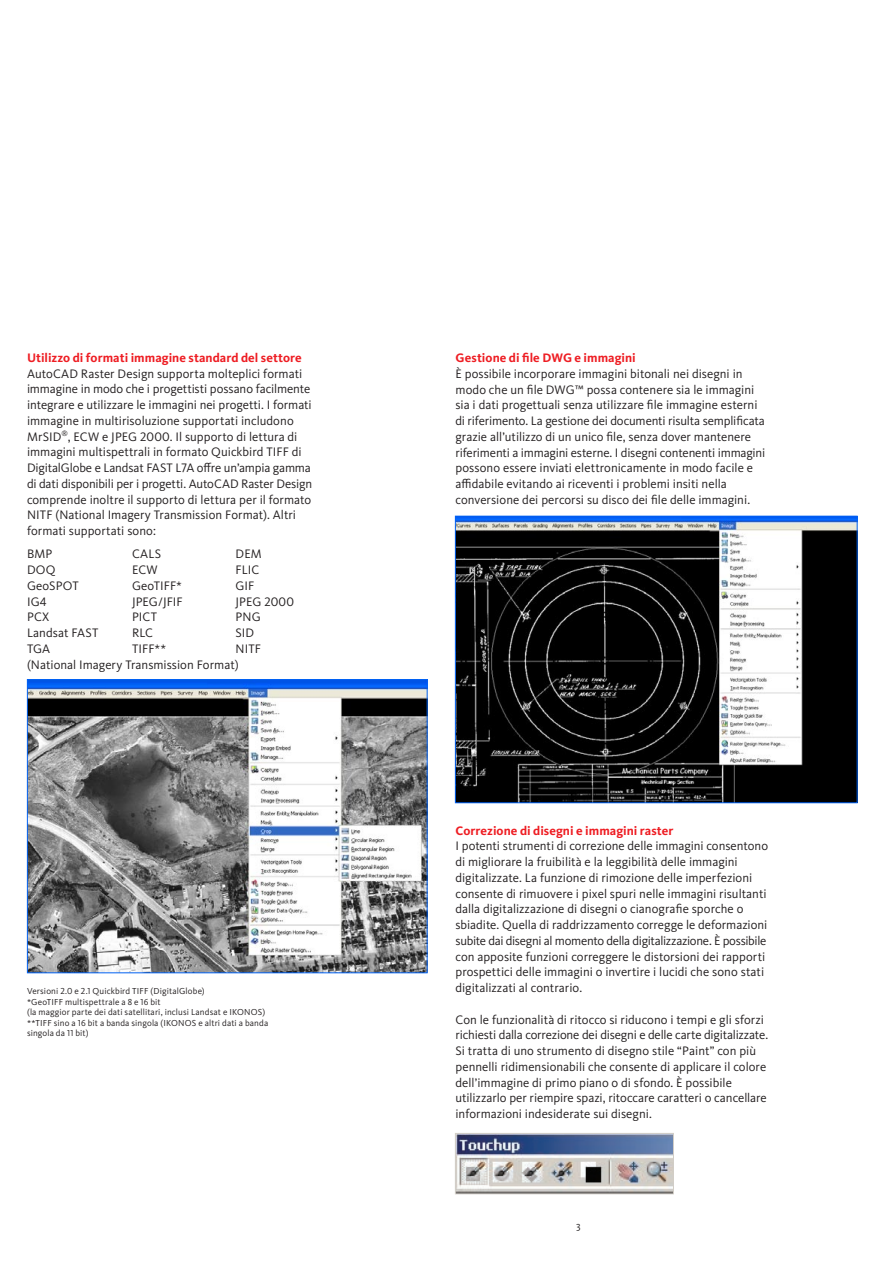
<style>
.page{position:relative;width:893px;height:1263px;background:#fff}
.page>*{position:absolute;margin:0;border:0;box-sizing:border-box;transform-origin:0 0}
.t1{font:12.75px/15.8px "Kievit Pro";color:#231f20}
.t2{font:700 12.75px "Kievit Pro";letter-spacing:.005em;color:#ee1d23}
.t3{font:9px/10.5px "Kievit Pro";letter-spacing:.01em;color:#231f20}
</style>
<div class="page">
<img style="left:29px;top:681px;width:397px;height:290px">
<div style="left:27px;top:679px;width:401px;height:294px;border:1px solid #0262f4"></div>
<img style="left:457px;top:1135px;width:215px;height:57px">
<div style="left:455px;top:1133px;width:219px;height:61px;border:1px solid #d2cec7"></div>
<img style="left:457px;top:518px;width:398px;height:283px">
<div style="left:455px;top:516px;width:402px;height:287px;border:1px solid #0262f4"></div>
<p class="t2" style="left:27px;top:350px;width:276px">Utilizzo di formati immagine standard del settore</p>
<p class="t1" style="left:27px;top:365px;width:287px">AutoCAD Raster Design supporta molteplici formati immagine in modo che i progettisti possano facilmente integrare e utilizzare le immagini nei progetti. I formati immagine in multirisoluzione supportati includono MrSID<sup>®</sup>, ECW e JPEG 2000. Il supporto di lettura di immagini multispettrali in formato Quickbird TIFF di DigitalGlobe e Landsat FAST L7A offre un’ampia gamma di dati disponibili per i progetti. AutoCAD Raster Design comprende inoltre il supporto di lettura per il formato NITF (National Imagery Transmission Format). Altri formati supportati sono:</p>
<p class="t1" style="left:27px;top:546px;width:27px">BMP</p>
<p class="t1" style="left:132px;top:546px;width:31px">CALS</p>
<p class="t1" style="left:236px;top:546px;width:28px">DEM</p>
<p class="t1" style="left:27px;top:562px;width:30px">DOQ</p>
<p class="t1" style="left:132px;top:562px;width:27px">ECW</p>
<p class="t1" style="left:236px;top:562px;width:25px">FLIC</p>
<p class="t1" style="left:27px;top:578px;width:53px">GeoSPOT</p>
<p class="t1" style="left:132px;top:578px;width:52px">GeoTIFF*</p>
<p class="t1" style="left:236px;top:578px;width:21px">GIF</p>
<p class="t1" style="left:27px;top:593px;width:21px">IG4</p>
<p class="t1" style="left:132px;top:593px;width:52px">JPEG/JFIF</p>
<p class="t1" style="left:236px;top:593px;width:60px">JPEG 2000</p>
<p class="t1" style="left:27px;top:609px;width:24px">PCX</p>
<p class="t1" style="left:132px;top:609px;width:27px">PICT</p>
<p class="t1" style="left:236px;top:609px;width:27px">PNG</p>
<p class="t1" style="left:27px;top:625px;width:73px">Landsat FAST</p>
<p class="t1" style="left:132px;top:625px;width:22px">RLC</p>
<p class="t1" style="left:236px;top:625px;width:20px">SID</p>
<p class="t1" style="left:27px;top:641px;width:25px">TGA</p>
<p class="t1" style="left:132px;top:641px;width:36px">TIFF**</p>
<p class="t1" style="left:27px;top:641px;width:236px;text-indent:209px">NITF (National Imagery Transmission Format)</p>
<p class="t3" style="left:27px;top:986px;width:243px">Versioni 2.0 e 2.1 Quickbird TIFF (DigitalGlobe)<br>*GeoTIFF multispettrale a 8 e 16 bit<br>(la maggior parte dei dati satellitari, inclusi Landsat e IKONOS) **TIFF sino a 16 bit a banda singola (IKONOS e altri dati a banda singola da 11 bit)</p>
<p class="t2" style="left:455px;top:350px;width:182px">Gestione di file DWG e immagini</p>
<p class="t1" style="left:455px;top:366px;width:311px">È possibile incorporare immagini bitonali nei disegni in modo che un file DWG™ possa contenere sia le immagini sia i dati progettuali senza utilizzare file immagine esterni di riferimento. La gestione dei documenti risulta semplificata grazie all’utilizzo di un unico file, senza dover mantenere riferimenti a immagini esterne. I disegni contenenti immagini possono essere inviati elettronicamente in modo facile e affidabile evitando ai riceventi i problemi insiti nella conversione dei percorsi su disco dei file delle immagini.</p>
<p class="t2" style="left:455px;top:823px;width:220px">Correzione di disegni e immagini raster</p>
<p class="t1" style="left:455px;top:838px;width:314px">I potenti strumenti di correzione delle immagini consentono di migliorare la fruibilità e la leggibilità delle immagini digitalizzate. La funzione di rimozione delle imperfezioni consente di rimuovere i pixel spuri nelle immagini risultanti dalla digitalizzazione di disegni o cianografie sporche o sbiadite. Quella di raddrizzamento corregge le deformazioni subite dai disegni al momento della digitalizzazione. È possibile con apposite funzioni correggere le distorsioni dei rapporti prospettici delle immagini o invertire i lucidi che sono stati digitalizzati al contrario.</p>
<p class="t1" style="left:455px;top:1011px;width:314px">Con le funzionalità di ritocco si riducono i tempi e gli sforzi richiesti dalla correzione dei disegni e delle carte digitalizzate.<br>Si tratta di uno strumento di disegno stile “Paint” con più pennelli ridimensionabili che consente di applicare il colore dell’immagine di primo piano o di sfondo. È possibile utilizzarlo per riempire spazi, ritoccare caratteri o cancellare informazioni indesiderate sui disegni.</p>
</div>
